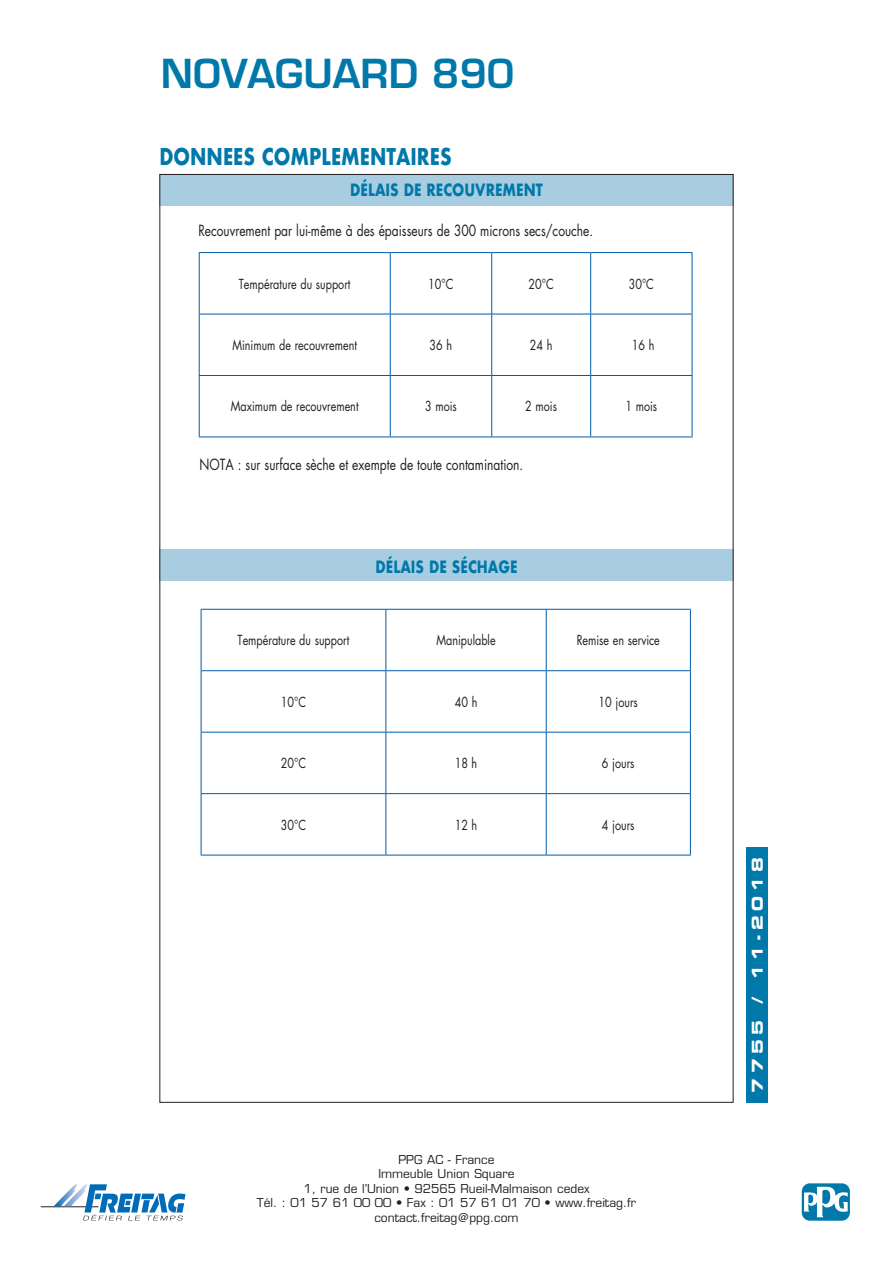
<style>
.page{position:relative;width:893px;height:1263px;background:#fff}
.page>*{position:absolute;margin:0;border:0;box-sizing:border-box;transform-origin:0 0}
.t1{font:600 39px "Eurostile";color:#0078aa}
.t2{font:700 22.5px "Futura";color:#0078aa;scale:.8 1}
.t3{font:700 16.5px "Futura";color:#0078aa;scale:.8 1}
.t4{font:15px "Futura";color:#231f20;scale:.8 1}
.t5{font:15px "Eurostile Bold Extended Two";letter-spacing:.3em;color:#fff}
.t6{font:13.5px "Futura";color:#231f20;scale:.8 1}
.t7{font:12px/14.4px "Eurostile";color:#231f20;text-align:center}
</style>
<div class="page">
<div style="left:746px;top:847px;width:22px;height:256px;background:#0078aa"></div>
<svg style="left:200px;top:253px;width:492px;height:184px"></svg>
<hr style="left:199px;top:252px;width:191px;height:1px;background:#015ba9">
<hr style="left:199px;top:253px;width:1px;height:61px;background:#015ba9">
<hr style="left:390px;top:252px;width:102px;height:1px;background:#015ba9">
<hr style="left:390px;top:253px;width:1px;height:61px;background:#015ba9">
<hr style="left:492px;top:252px;width:99px;height:1px;background:#015ba9">
<hr style="left:491px;top:253px;width:1px;height:61px;background:#015ba9">
<hr style="left:591px;top:252px;width:101px;height:1px;background:#015ba9">
<hr style="left:590px;top:253px;width:1px;height:61px;background:#015ba9">
<hr style="left:692px;top:253px;width:1px;height:61px;background:#015ba9">
<hr style="left:199px;top:314px;width:191px;height:1px;background:#015ba9">
<hr style="left:199px;top:314px;width:1px;height:61px;background:#015ba9">
<hr style="left:390px;top:314px;width:102px;height:1px;background:#015ba9">
<hr style="left:390px;top:314px;width:1px;height:61px;background:#015ba9">
<hr style="left:492px;top:314px;width:99px;height:1px;background:#015ba9">
<hr style="left:491px;top:314px;width:1px;height:61px;background:#015ba9">
<hr style="left:591px;top:314px;width:101px;height:1px;background:#015ba9">
<hr style="left:590px;top:314px;width:1px;height:61px;background:#015ba9">
<hr style="left:692px;top:314px;width:1px;height:61px;background:#015ba9">
<hr style="left:199px;top:375px;width:191px;height:1px;background:#015ba9">
<hr style="left:199px;top:376px;width:1px;height:61px;background:#015ba9">
<hr style="left:390px;top:375px;width:102px;height:1px;background:#015ba9">
<hr style="left:390px;top:376px;width:1px;height:61px;background:#015ba9">
<hr style="left:492px;top:375px;width:99px;height:1px;background:#015ba9">
<hr style="left:491px;top:376px;width:1px;height:61px;background:#015ba9">
<hr style="left:591px;top:375px;width:101px;height:1px;background:#015ba9">
<hr style="left:590px;top:376px;width:1px;height:61px;background:#015ba9">
<hr style="left:692px;top:376px;width:1px;height:61px;background:#015ba9">
<hr style="left:199px;top:437px;width:191px;height:1px;background:#015ba9">
<hr style="left:390px;top:437px;width:102px;height:1px;background:#015ba9">
<hr style="left:492px;top:437px;width:99px;height:1px;background:#015ba9">
<hr style="left:591px;top:437px;width:101px;height:1px;background:#015ba9">
<svg style="left:202px;top:610px;width:488px;height:245px"></svg>
<hr style="left:201px;top:609px;width:185px;height:1px;background:#015ba9">
<hr style="left:201px;top:610px;width:1px;height:60px;background:#015ba9">
<hr style="left:386px;top:609px;width:160px;height:1px;background:#015ba9">
<hr style="left:385px;top:610px;width:1px;height:60px;background:#015ba9">
<hr style="left:546px;top:609px;width:145px;height:1px;background:#015ba9">
<hr style="left:546px;top:610px;width:1px;height:60px;background:#015ba9">
<hr style="left:690px;top:610px;width:1px;height:60px;background:#015ba9">
<hr style="left:201px;top:670px;width:185px;height:1px;background:#015ba9">
<hr style="left:201px;top:671px;width:1px;height:61px;background:#015ba9">
<hr style="left:386px;top:670px;width:160px;height:1px;background:#015ba9">
<hr style="left:385px;top:671px;width:1px;height:61px;background:#015ba9">
<hr style="left:546px;top:670px;width:145px;height:1px;background:#015ba9">
<hr style="left:546px;top:671px;width:1px;height:61px;background:#015ba9">
<hr style="left:690px;top:671px;width:1px;height:61px;background:#015ba9">
<hr style="left:201px;top:732px;width:185px;height:1px;background:#015ba9">
<hr style="left:201px;top:732px;width:1px;height:61px;background:#015ba9">
<hr style="left:386px;top:732px;width:160px;height:1px;background:#015ba9">
<hr style="left:385px;top:732px;width:1px;height:61px;background:#015ba9">
<hr style="left:546px;top:732px;width:145px;height:1px;background:#015ba9">
<hr style="left:546px;top:732px;width:1px;height:61px;background:#015ba9">
<hr style="left:690px;top:732px;width:1px;height:61px;background:#015ba9">
<hr style="left:201px;top:793px;width:185px;height:1px;background:#015ba9">
<hr style="left:201px;top:794px;width:1px;height:61px;background:#015ba9">
<hr style="left:386px;top:793px;width:160px;height:1px;background:#015ba9">
<hr style="left:385px;top:794px;width:1px;height:61px;background:#015ba9">
<hr style="left:546px;top:793px;width:145px;height:1px;background:#015ba9">
<hr style="left:546px;top:794px;width:1px;height:61px;background:#015ba9">
<hr style="left:690px;top:794px;width:1px;height:61px;background:#015ba9">
<hr style="left:201px;top:855px;width:185px;height:1px;background:#015ba9">
<hr style="left:386px;top:855px;width:160px;height:1px;background:#015ba9">
<hr style="left:546px;top:855px;width:145px;height:1px;background:#015ba9">
<div style="left:159px;top:174px;width:574px;height:32px;background:#a8cde1"></div>
<div style="left:159px;top:549px;width:574px;height:31px;background:#a8cde1"></div>
<hr style="left:41px;top:1206px;width:58px;height:1px;background:#231f20">
<svg style="left:54px;top:1183px;width:132px;height:37px"></svg>
<svg style="left:802px;top:1183px;width:48px;height:38px"></svg>
<h1 class="t1" style="left:161px;top:50px;width:355px">NOVAGUARD 890</h1>
<h2 class="t2" style="left:159px;top:140px;width:367px">DONNEES COMPLEMENTAIRES</h2>
<p class="t3" style="left:350px;top:178px;width:242px">DÉLAIS DE RECOUVREMENT</p>
<p class="t4" style="left:198px;top:220px;width:495px">Recouvrement par lui-même à des épaisseurs de 300 microns secs/couche.</p>
<p class="t6" style="left:239px;top:274px;width:141px">Température du support</p>
<p class="t6" style="left:428px;top:274px;width:33px">10°C</p>
<p class="t6" style="left:528px;top:274px;width:33px">20°C</p>
<p class="t6" style="left:629px;top:274px;width:33px">30°C</p>
<p class="t6" style="left:232px;top:336px;width:157px">Minimum de recouvrement</p>
<p class="t6" style="left:430px;top:336px;width:30px">36 h</p>
<p class="t6" style="left:530px;top:336px;width:30px">24 h</p>
<p class="t6" style="left:632px;top:336px;width:30px">16 h</p>
<p class="t6" style="left:231px;top:397px;width:161px">Maximum de recouvrement</p>
<p class="t6" style="left:425px;top:397px;width:41px">3 mois</p>
<p class="t6" style="left:525px;top:397px;width:41px">2 mois</p>
<p class="t6" style="left:625px;top:397px;width:41px">1 mois</p>
<p class="t4" style="left:199px;top:454px;width:406px">NOTA : sur surface sèche et exempte de toute contamination.</p>
<p class="t3" style="left:375px;top:555px;width:179px">DÉLAIS DE SÉCHAGE</p>
<p class="t6" style="left:238px;top:631px;width:141px">Température du support</p>
<p class="t6" style="left:436px;top:631px;width:75px">Manipulable</p>
<p class="t6" style="left:577px;top:631px;width:106px">Remise en service</p>
<p class="t6" style="left:281px;top:692px;width:33px">10°C</p>
<p class="t6" style="left:455px;top:692px;width:30px">40 h</p>
<p class="t6" style="left:599px;top:692px;width:51px">10 jours</p>
<p class="t6" style="left:281px;top:754px;width:33px">20°C</p>
<p class="t6" style="left:455px;top:754px;width:30px">18 h</p>
<p class="t6" style="left:602px;top:754px;width:42px">6 jours</p>
<p class="t6" style="left:281px;top:815px;width:33px">30°C</p>
<p class="t6" style="left:455px;top:815px;width:30px">12 h</p>
<p class="t6" style="left:602px;top:815px;width:42px">4 jours</p>
<p class="t7" style="left:257px;top:1152px;width:381px">PPG AC - France<br>Immeuble Union Square<br>1, rue de l’Union • 92565 Rueil-Malmaison cedex<br>Tél. : 01 57 61 00 00 • Fax : 01 57 61 01 70 • www.freitag.fr contact.freitag@ppg.com</p>
<p class="t5" style="left:747px;top:1093px;width:237px;rotate:-90deg">7755 / 11-2018</p>
</div>
